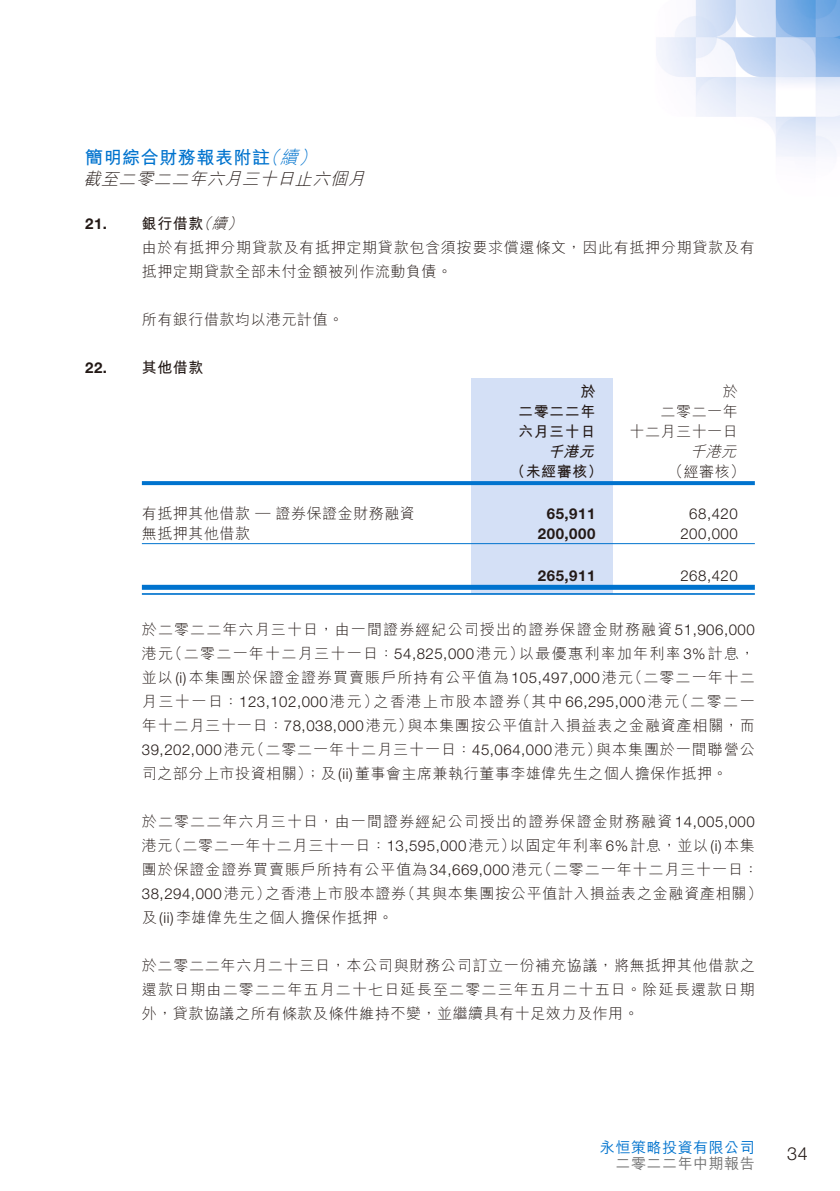
<style>
.page{position:relative;width:840px;height:1191px;background:#fff}
.page>*{position:absolute;margin:0;border:0;box-sizing:border-box;transform-origin:0 0}
.t1{font:700 18px "M Hei HK";letter-spacing:.03em;color:#0073ce}
.t2{font:italic 300 18px "M Hei HK";color:#0073ce}
.t3{font:300 18px "Helvetica Neue LT Std";color:#231916}
.t4{font:italic 300 17px "M Hei HK";color:#231916}
.t5{font:300 15px/24px "M Hei HK";letter-spacing:.05em;color:#231916}
.t6{font:300 15px/24px "M Hei HK";letter-spacing:.075em;color:#231916;text-align:right}
.t7{font:300 15px "Helvetica Neue LT Std";letter-spacing:.035em;color:#231916}
.t8{font:300 15px "M Hei HK";letter-spacing:.07em;color:#231916}
.t9{font:300 15px "M Hei HK";letter-spacing:.085em;color:#231916}
.t10{font:700 15px "Helvetica Neue LT Std";letter-spacing:.035em;color:#231916}
.t11{font:700 15px "M Hei HK";letter-spacing:.035em;color:#231916}
.t12{font:500 15px "M Hei HK";letter-spacing:.035em;color:#0073ce}
.t13{font:500 15px "M Hei HK";letter-spacing:.035em;color:#727272}
.t14{font:300 15px "M Hei HK";letter-spacing:.1em;color:#231916}
.t15{font:italic 300 15px "M Hei HK";color:#231916}
.t16{font:italic 700 15px "M Hei HK";color:#231916}
.s1{font-family:"Helvetica Neue LT Std"}
.s2{font-family:"M Hei HK"}
</style>
<div class="page">
<img style="left:657px;top:0;width:182px;height:158px">
<div style="left:471px;top:378px;width:141px;height:216px;background:#d4e0f6"></div>
<svg style="left:142px;top:481px;width:612px;height:4px;background:#0676cf"></svg>
<hr style="left:142px;top:543px;width:612px;height:1px;background:#0073ce">
<div style="left:142px;top:585px;width:612px;height:5px;background:#0073ce"></div>
<hr style="left:142px;top:593px;width:612px;height:2px;background:#0073ce">
<p class="t1" style="left:85px;top:144px;width:186px">簡明綜合財務報表附註</p>
<p class="t4" style="left:83px;top:170px;width:287px">截至二零二二年六月三十日止六個月</p>
<p class="t15" style="left:227px;top:216px;width:20px">(</p>
<p class="t2" style="left:280px;top:148px;width:24px">續</p>
<p class="t2" style="left:261px;top:148px;width:24px">（</p>
<p class="t2" style="left:298px;top:148px;width:24px">(</p>
<p class="t15" style="left:212px;top:216px;width:20px">續</p>
<p class="t15" style="left:196px;top:216px;width:20px">（</p>
<p class="t11" style="left:142px;top:212px;width:63px">銀行借款</p>
<p class="t10" style="left:85px;top:214px;width:23px">21.</p>
<p class="t10" style="left:85px;top:358px;width:23px">22.</p>
<p class="t5" style="left:142px;top:235px;width:614px">由於有抵押分期貸款及有抵押定期貸款包含須按要求償還條文，因此有抵押分期貸款及有抵押定期貸款全部未付金額被列作流動負債。</p>
<p class="t5" style="left:142px;top:307px;width:203px">所有銀行借款均以港元計值。</p>
<p class="t11" style="left:142px;top:356px;width:63px">其他借款</p>
<p class="t5" style="left:142px;top:501px;width:274px">有抵押其他借款 — 證券保證金財務融資</p>
<p class="t5" style="left:142px;top:521px;width:110px">無抵押其他借款</p>
<p class="t11" style="left:580px;top:380px;width:16px">於</p>
<p class="t5" style="left:722px;top:379px;width:16px">於</p>
<p class="t11" style="left:518px;top:400px;width:79px">二零二二年</p>
<p class="t5" style="left:660px;top:399px;width:79px">二零二一年</p>
<p class="t11" style="left:518px;top:420px;width:79px">六月三十日</p>
<p class="t5" style="left:629px;top:419px;width:110px">十二月三十一日</p>
<p class="t16" style="left:547px;top:440px;width:53px">千港元</p>
<p class="t15" style="left:689px;top:444px;width:52px">千港元</p>
<p class="t11" style="left:510px;top:460px;width:94px">（未經審核）</p>
<p class="t5" style="left:667px;top:459px;width:79px">（經審核(</p>
<p class="t10" style="left:546px;top:504px;width:50px">65,911</p>
<p class="t7" style="left:689px;top:504px;width:50px">68,420</p>
<p class="t10" style="left:537px;top:524px;width:59px">200,000</p>
<p class="t7" style="left:680px;top:524px;width:59px">200,000</p>
<p class="t7" style="left:680px;top:566px;width:59px">268,420</p>
<p class="t10" style="left:537px;top:566px;width:59px">265,911</p>
<p class="t6" style="left:142px;top:617px;width:614px">於二零二二年六月三十日，由一間證券經紀公司授出的證券保證金財務融資<span class="s1">51,906,000</span>以最優惠利率加年利率<span class="s1">3%</span>計息，</p>
<p class="t9" style="left:167px;top:646px;width:358px">（二零二一年十二月三十一日：<span class="s1">54,825,000</span>港元）</p>
<p class="t5" style="left:142px;top:641px;width:33px">港元</p>
<p class="t8" style="left:627px;top:670px;width:129px">（二零二一年十二</p>
<p class="t8" style="left:142px;top:670px;width:492px">並以 <span class="s1">)i(</span> 本集團於保證金證券買賣賬戶所持有公平值為<span class="s1">105,497,000</span>港元</p>
<p class="t7" style="left:142px;top:692px;width:238px"><span class="s2">月三十一日：</span>123,102,000<span class="s2">港元）</span></p>
<p class="t7" style="left:515px;top:692px;width:166px"><span class="s2">（其中</span>66,295,000<span class="s2">港元</span></p>
<p class="t5" style="left:673px;top:689px;width:83px">（二零二一</p>
<p class="t14" style="left:373px;top:694px;width:149px">之香港上市股本證券</p>
<p class="t5" style="left:142px;top:713px;width:272px">年十二月三十一日：<span class="s1">78,038,000</span>港元）</p>
<p class="t5" style="left:407px;top:713px;width:349px">與本集團按公平值計入損益表之金融資產相關，而</p>
<p class="t5" style="left:249px;top:737px;width:353px">（二零二一年十二月三十一日：<span class="s1">45,064,000</span>港元）</p>
<p class="t5" style="left:595px;top:737px;width:160px">與本集團於一間聯營公</p>
<p class="t7" style="left:142px;top:740px;width:115px">39,202,000<span class="s2">港元</span></p>
<p class="t5" style="left:142px;top:761px;width:587px">司之部分上市投資相關）；及 <span class="s1">)i i(</span> 董事會主席兼執行董事李雄偉先生之個人擔保作抵押。</p>
<p class="t6" style="left:142px;top:809px;width:614px">於二零二二年六月三十日，由一間證券經紀公司授出的證券保證金財務融資<span class="s1">14,005,000</span>以固定年利率<span class="s1">6%</span>計息，並以 <span class="s1">)i(</span> 本集</p>
<p class="t5" style="left:167px;top:833px;width:350px">（二零二一年十二月三十一日：<span class="s1">13,595,000</span>港元）</p>
<p class="t5" style="left:142px;top:833px;width:32px">港元</p>
<p class="t5" style="left:537px;top:857px;width:223px">（二零二一年十二月三十一日：</p>
<p class="t5" style="left:400px;top:857px;width:363px;text-indent:-258px">團於保證金證券買賣賬戶所持有公平值為<span class="s1">34,669,000</span>港元<br>（其與本集團按公平值計入損益表之金融資產相關(</p>
<p class="t7" style="left:142px;top:884px;width:130px">38,294,000<span class="s2">港元）</span></p>
<p class="t5" style="left:142px;top:905px;width:252px">及 <span class="s1">)i i(</span> 李雄偉先生之個人擔保作抵押。</p>
<p class="t5" style="left:142px;top:953px;width:614px;text-align:justify">於二零二二年六月二十三日，本公司與財務公司訂立一份補充協議，將無抵押其他借款之還款日期由二零二二年五月二十七日延長至二零二三年五月二十五日。除延長還款日期外，貸款協議之所有條款及條件維持不變，並繼續具有十足效力及作用。</p>
<p class="t5" style="left:265px;top:881px;width:142px">之香港上市股本證券</p>
<p class="t12" style="left:599px;top:1136px;width:156px">永恒策略投資有限公司</p>
<p class="t13" style="left:615px;top:1152px;width:141px">二零二二年中期報告</p>
<p class="t3" style="left:786px;top:1142px;width:22px">34</p>
</div>
